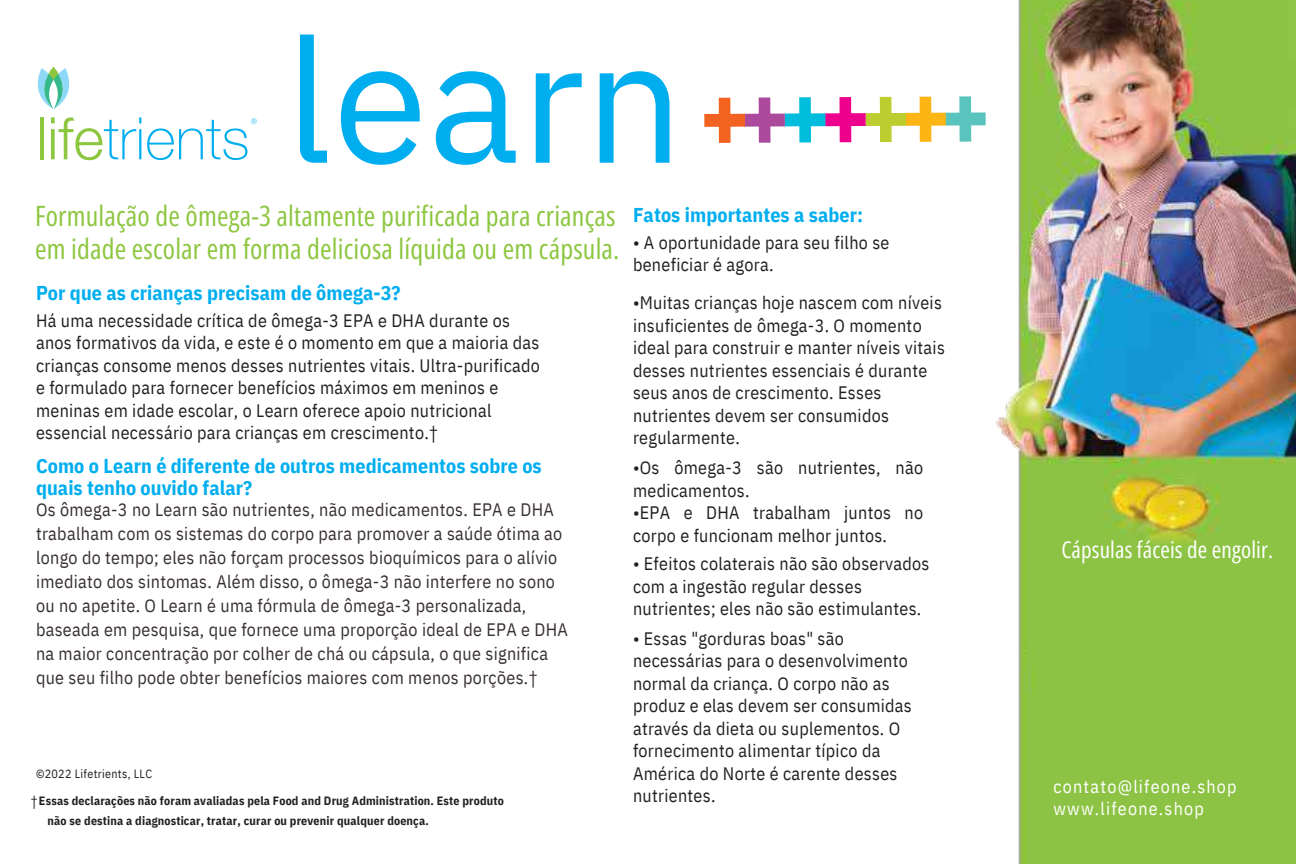
<style>
.page{position:relative;width:1296px;height:864px;background:#fff}
.page>*{position:absolute;margin:0;border:0;box-sizing:border-box;transform-origin:0 0}
.t1{font:173.2px "IBM Plex Sans";color:#00aeef}
.t2{font:28px "Open Sans Condensed";letter-spacing:.005em;color:#8dc63f}
.t3{font:23px "Open Sans Condensed";letter-spacing:.005em;color:#fff}
.t4{font:700 20px/22.4px "IBM Plex Sans Cond";letter-spacing:.005em;color:#00aeef}
.t5{font:18px/22.4px "IBM Plex Sans Cond";letter-spacing:.015em;color:#231f20}
.t6{font:18px/24px "IBM Plex Sans Cond";letter-spacing:.015em;color:#383031}
.t7{font:18px/22.4px "IBM Plex Sans Cond";letter-spacing:.065em;color:#fff}
.t8{font:700 12px/20.6px "IBM Plex Sans Cond";letter-spacing:.015em;color:#231f20}
.t9{font:12px "IBM Plex Sans Cond";letter-spacing:.025em;color:#231f20}
.t10{font:8px "Montserrat";color:#00aeef}
.s1{font-weight:400;font-size:14px}
</style>
<div class="page">
<img style="left:996px;top:0;width:300px;height:864px">
<hr style="left:40px;top:117px;width:4px;height:42px;background:#8dc63f">
<svg style="left:51px;top:117px;width:90px;height:43px"></svg>
<svg style="left:147px;top:120px;width:100px;height:40px"></svg>
<div style="left:48px;top:67px;width:11px;height:13px;background:#8dc63f;border-radius:50%"></div>
<svg style="left:54px;top:68px;width:16px;height:33px"></svg>
<svg style="left:38px;top:68px;width:15px;height:33px"></svg>
<svg style="left:44px;top:74px;width:19px;height:35px"></svg>
<svg style="left:704px;top:96px;width:282px;height:47px"></svg>
<p class="t10" style="left:251px;top:116px;width:8px">®</p>
<h1 class="t1" style="left:285px;top:-15px;width:400px">learn</h1>
<h2 class="t2" style="left:35px;top:196px;width:582px">Formulação de ômega-3 altamente purificada para crianças</h2>
<p class="t4" style="left:633px;top:203px;width:232px">Fatos importantes a saber:</p>
<h2 class="t2" style="left:35px;top:229px;width:586px">em idade escolar em forma deliciosa líquida ou em cápsula.</h2>
<p class="t5" style="left:633px;top:231px;width:258px">• A oportunidade para seu filho se beneficiar é agora.</p>
<p class="t5" style="left:633px;top:291px;width:313px">•Muitas crianças hoje nascem com níveis insuficientes de ômega-3. O momento ideal para construir e manter níveis vitais desses nutrientes essenciais é durante seus anos de crescimento. Esses nutrientes devem ser consumidos regularmente.</p>
<p class="t5" style="left:633px;top:456px;width:292px">•Os ômega-3 são nutrientes, não medicamentos.</p>
<p class="t5" style="left:633px;top:501px;width:292px">•EPA e DHA trabalham juntos no corpo e funcionam melhor juntos.</p>
<p class="t5" style="left:633px;top:552px;width:298px">• Efeitos colaterais não são observados com a ingestão regular desses nutrientes; eles não são estimulantes.</p>
<p class="t5" style="left:633px;top:627px;width:280px">• Essas "gorduras boas" são necessárias para o desenvolvimento normal da criança. O corpo não as produz e elas devem ser consumidas através da dieta ou suplementos. O fornecimento alimentar típico da<br>América do Norte é carente desses nutrientes.</p>
<p class="t4" style="left:36px;top:281px;width:366px">Por que as crianças precisam de ômega-3?</p>
<p class="t5" style="left:36px;top:309px;width:505px">Há uma necessidade crítica de ômega-3 EPA e DHA durante os anos formativos da vida, e este é o momento em que a maioria das crianças consome menos desses nutrientes vitais. Ultra-purificado e formulado para fornecer benefícios máximos em meninos e meninas em idade escolar, o Learn oferece apoio nutricional essencial necessário para crianças em crescimento.†</p>
<p class="t4" style="left:36px;top:454px;width:507px">Como o Learn é diferente de outros medicamentos sobre os quais tenho ouvido falar?</p>
<p class="t6" style="left:36px;top:498px;width:534px">Os ômega-3 no Learn são nutrientes, não medicamentos. EPA e DHA trabalham com os sistemas do corpo para promover a saúde ótima ao longo do tempo; eles não forçam processos bioquímicos para o alívio imediato dos sintomas. Além disso, o ômega-3 não interfere no sono ou no apetite. O Learn é uma fórmula de ômega-3 personalizada, baseada em pesquisa, que fornece uma proporção ideal de EPA e DHA na maior concentração por colher de chá ou cápsula, o que significa que seu filho pode obter benefícios maiores com menos porções.†</p>
<p class="t9" style="left:36px;top:765px;width:118px">©2022 Lifetrients, LLC</p>
<p class="t8" style="left:48px;top:790px;width:458px;text-indent:-17px"><span class="s1">†</span>Essas declarações não foram avaliadas pela Food and Drug Administration. Este produto não se destina a diagnosticar, tratar, curar ou prevenir qualquer doença.</p>
<p class="t3" style="left:1061px;top:533px;width:213px">Cápsulas fáceis de engolir.</p>
<p class="t7" style="left:1054px;top:775px;width:185px">contato@lifeone.shop www.lifeone.shop</p>
</div>
